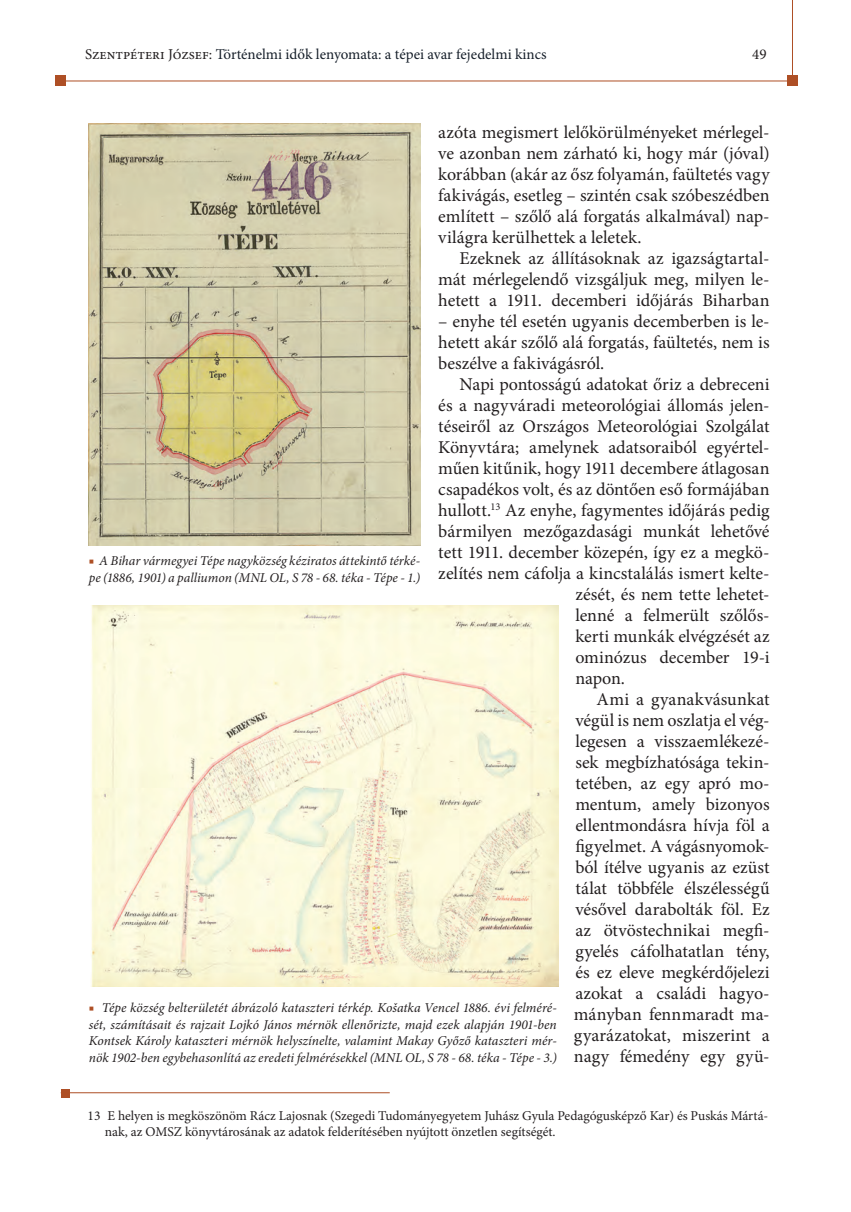
<style>
.page{position:relative;width:851px;height:1212px;background:#fff}
.page>*{position:absolute;margin:0;border:0;box-sizing:border-box;transform-origin:0 0}
.t1{font:18px/21px "Minion Pro";letter-spacing:-.005em;color:#231f20;text-align:justify}
.t2{font:15px "Minion Pro";color:#161f2a}
.t3{font:15px "Minion Pro";color:#231f20}
.t4{font:italic 13.5px/16.5px "Minion Pro";color:#231f20}
.t5{font:13.5px/16.2px "Minion Pro";color:#231f20}
.s1{color:#231f20}
.s2{color:#ae4f25}
</style>
<div class="page">
<hr style="left:59px;top:81px;width:733px;height:1px;background:#ae4f25">
<hr style="left:792px;top:0;width:1px;height:86px;background:#ae4f25">
<div style="left:55px;top:75px;width:11px;height:11px;background:#ae4f25"></div>
<div style="left:787px;top:75px;width:10px;height:11px;background:#ae4f25"></div>
<img style="left:89px;top:123px;width:331px;height:422px">
<img style="left:91px;top:605px;width:467px;height:381px">
<hr style="left:61px;top:1092px;width:328px;height:1px;background:#ae4f25">
<div style="left:61px;top:1089px;width:8px;height:8px;background:#ae4f25"></div>
<p class="t2" style="left:85px;top:44px;width:463px"><span class="s1">Szentpéteri József:</span> Történelmi idők lenyomata: a tépei avar fejedelmi kincs</p>
<p class="t3" style="left:752px;top:45px;width:16px">49</p>
<p class="t1" style="left:438px;top:122px;width:333px">azóta megismert lelőkörülményeket mérlegel&shy;ve azonban nem zárható ki, hogy már (jóval) korábban (akár az ősz folyamán, faültetés vagy fakivágás, esetleg – szintén csak szóbeszédben említett – szőlő alá forgatás alkalmával) nap&shy;világra kerülhettek a leletek.</p>
<p class="t1" style="left:438px;top:248px;width:333px;text-indent:21px">Ezeknek az állításoknak az igazságtartal&shy;mát mérlegelendő vizsgáljuk meg, milyen le&shy;hetett a 1911. decemberi időjárás Biharban</p>
<p class="t1" style="left:438px;top:311px;width:333px">– enyhe tél esetén ugyanis decemberben is le&shy;hetett akár szőlő alá forgatás, faültetés, nem is beszélve a fakivágásról.</p>
<p class="t1" style="left:459px;top:374px;width:311px">Napi pontosságú adatokat őriz a debreceni</p>
<p class="t1" style="left:438px;top:395px;width:333px">és a nagyváradi meteorológiai állomás jelen-</p>
<p class="t1" style="left:438px;top:416px;width:333px">téseiről az Országos Meteorológiai Szolgálat</p>
<p class="t1" style="left:438px;top:437px;width:333px">Könyvtára; amelynek adatsoraiból egyértel-</p>
<p class="t1" style="left:438px;top:458px;width:333px">műen kitűnik, hogy 1911 decembere átlagosan</p>
<p class="t1" style="left:438px;top:479px;width:333px">csapadékos volt, és az döntően eső formájában</p>
<p class="t1" style="left:438px;top:500px;width:333px">hullott.<sup>13</sup> Az enyhe, fagymentes időjárás pedig</p>
<p class="t1" style="left:438px;top:521px;width:333px">bármilyen mezőgazdasági munkát lehetővé</p>
<p class="t1" style="left:438px;top:542px;width:333px">tett 1911. december közepén, így ez a megkö-</p>
<p class="t1" style="left:438px;top:563px;width:333px">zelítés nem cáfolja a kincstalálás ismert kelte-</p>
<p class="t1" style="left:575px;top:584px;width:196px">zését, és nem tette lehetet-</p>
<p class="t1" style="left:575px;top:605px;width:196px">lenné a felmerült szőlős-</p>
<p class="t1" style="left:575px;top:626px;width:196px">kerti munkák elvégzését az</p>
<p class="t1" style="left:575px;top:647px;width:196px">ominózus december 19-i</p>
<p class="t1" style="left:575px;top:668px;width:51px">napon.</p>
<p class="t1" style="left:596px;top:689px;width:174px">Ami a gyanakvásunkat</p>
<p class="t1" style="left:575px;top:710px;width:196px">végül is nem oszlatja el vég-</p>
<p class="t1" style="left:575px;top:731px;width:196px">legesen a visszaemlékezé-</p>
<p class="t1" style="left:575px;top:752px;width:196px">sek megbízhatósága tekin-</p>
<p class="t1" style="left:575px;top:773px;width:196px">tetében, az egy apró mo-</p>
<p class="t1" style="left:575px;top:794px;width:196px">mentum, amely bizonyos</p>
<p class="t1" style="left:575px;top:815px;width:196px">ellentmondásra hívja föl a</p>
<p class="t1" style="left:575px;top:836px;width:196px">figyelmet. A vágásnyomok-</p>
<p class="t1" style="left:575px;top:857px;width:196px">ból ítélve ugyanis az ezüst</p>
<p class="t1" style="left:575px;top:878px;width:196px">tálat többféle élszélességű</p>
<p class="t1" style="left:575px;top:899px;width:196px">vésővel darabolták föl. Ez</p>
<p class="t1" style="left:575px;top:920px;width:196px">az ötvöstechnikai megfi-</p>
<p class="t1" style="left:575px;top:941px;width:196px">gyelés cáfolhatatlan tény,</p>
<p class="t1" style="left:575px;top:962px;width:196px">és ez eleve megkérdőjelezi</p>
<p class="t1" style="left:575px;top:983px;width:196px">azokat a családi hagyo-</p>
<p class="t1" style="left:574px;top:1004px;width:197px">mányban fennmaradt ma-</p>
<p class="t1" style="left:574px;top:1025px;width:197px">gyarázatokat, miszerint a</p>
<p class="t1" style="left:574px;top:1046px;width:197px">nagy fémedény egy gyü-</p>
<p class="t4" style="left:89px;top:553px;width:333px"><span class="s2">■</span> A Bihar vármegyei Tépe nagyközség kéziratos áttekintő térké&shy;pe (1886, 1901) a palliumon (MNL OL, S 78 - 68. téka - Tépe - 1.)</p>
<p class="t4" style="left:89px;top:1000px;width:469px;text-align:justify"><span class="s2">■</span> Tépe község belterületét ábrázoló kataszteri térkép. Košatka Vencel 1886. évi felméré&shy;sét, számításait és rajzait Lojkó János mérnök ellenőrizte, majd ezek alapján 1901-ben Kontsek Károly kataszteri mérnök helyszínelte, valamint Makay Győző kataszteri mér&shy;nök 1902-ben egybehasonlítá az eredeti felmérésekkel (MNL OL, S 78 - 68. téka - Tépe - 3.)</p>
<p class="t5" style="left:105px;top:1107px;width:665px;text-indent:-17px">13 E helyen is megköszönöm Rácz Lajosnak (Szegedi Tudományegyetem Juhász Gyula Pedagógusképző Kar) és Puskás Mártá&shy;nak, az OMSZ könyvtárosának az adatok felderítésében nyújtott önzetlen segítségét.</p>
</div>
